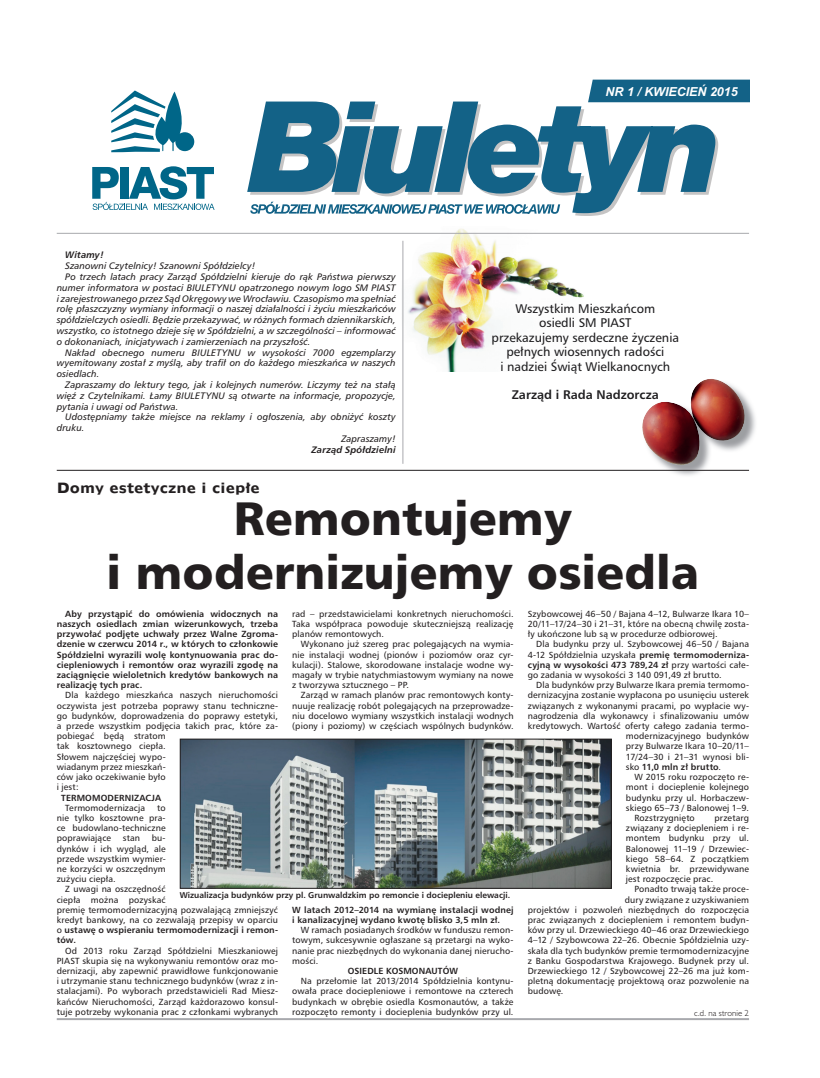
<style>
.page{position:relative;width:820px;height:1078px;background:#fff}
.page>*{position:absolute;margin:0;border:0;box-sizing:border-box;transform-origin:0 0}
.t1{font:45px/54px "Humnst 777 Blk PL";color:#231f20;text-align:center}
.t2{font:italic 700 12.4px "Arial";color:#fff}
.t3{font:12px/14.4px "Humnst 777 PL";color:#1f1e20;text-align:center}
.t4{font:700 12px "Humanst 970 PL";color:#231f20}
.t5{font:700 12px "Humnst 777 PL";color:#1f1e20}
.t6{font:italic 9px "Humnst 777 PL";letter-spacing:.01em;color:#231f20}
.t7{font:italic 700 9px "Humnst 777 PL";letter-spacing:.005em;color:#231f20}
.t8{font:8.5px/10.2px "Humnst 777 PL";letter-spacing:.01em;color:#231f20;text-align:justify}
.t9{font:700 8.5px/10.2px "Humnst 777 PL";letter-spacing:.01em;color:#231f20;text-align:justify}
.t10{font:700 8px "Humnst 777 PL";color:#231f20}
.t11{font:300 8px "Humanst 521 Lt PL";letter-spacing:.01em;color:#231f20}
.s1{font-weight:700}
.s2{font-weight:400}
</style>
<div class="page">
<img style="left:643px;top:399px;width:113px;height:77px">
<img style="left:642px;top:379px;width:105px;height:88px">
<img style="left:402px;top:228px;width:215px;height:143px">
<div style="left:588px;top:80px;width:160px;height:22px;background:#136287"></div>
<svg style="left:92px;top:166px;width:122px;height:44px"></svg>
<svg style="left:111px;top:90px;width:83px;height:62px"></svg>
<svg style="left:247px;top:101px;width:468px;height:112px;fill:#136287"></svg>
<svg style="left:250px;top:202px;width:310px;height:12px"></svg>
<hr style="left:57px;top:1017px;width:691px;height:2px;background:#a8a9ad">
<img style="left:182px;top:740px;width:427px;height:146px">
<div style="left:180px;top:738px;width:431px;height:150px;border:1px solid #231f20"></div>
<hr style="left:57px;top:233px;width:691px;height:1px;background:#a8a9ad">
<hr style="left:57px;top:469px;width:691px;height:1px;background:#231f20">
<hr style="left:402px;top:241px;width:1px;height:222px;background:#a8a9ad">
<p class="t7" style="left:65px;top:251px;width:40px">Witamy!</p>
<p class="t6" style="left:65px;top:262px;width:192px">Szanowni Czytelnicy! Szanowni Spółdzielcy!</p>
<p class="t6" style="left:65px;top:273px;width:332px">Po trzech latach pracy Zarząd Spółdzielni kieruje do rąk Państwa pierwszy</p>
<p class="t6" style="left:57px;top:284px;width:340px">numer informatora w postaci BIULETYNU opatrzonego nowym logo SM PIAST</p>
<p class="t6" style="left:57px;top:294px;width:340px">i zarejestrowanego przez Sąd Okręgowy we Wrocławiu. Czasopismo ma spełniać</p>
<p class="t6" style="left:57px;top:305px;width:340px">rolę płaszczyzny wymiany informacji o naszej działalności i życiu mieszkańców</p>
<p class="t6" style="left:57px;top:316px;width:340px">spółdzielczych osiedli. Będzie przekazywać, w różnych formach dziennikarskich,</p>
<p class="t6" style="left:57px;top:327px;width:340px">wszystko, co istotnego dzieje się w Spółdzielni, a w szczególności – informować</p>
<p class="t6" style="left:57px;top:338px;width:255px">o dokonaniach, inicjatywach i zamierzeniach na przyszłość.</p>
<p class="t6" style="left:65px;top:348px;width:332px">Nakład obecnego numeru BIULETYNU w wysokości 7000 egzemplarzy</p>
<p class="t6" style="left:57px;top:359px;width:340px">wyemitowany został z myślą, aby trafił on do każdego mieszkańca w naszych</p>
<p class="t6" style="left:57px;top:370px;width:44px">osiedlach.</p>
<p class="t6" style="left:65px;top:381px;width:332px">Zapraszamy do lektury tego, jak i kolejnych numerów. Liczymy też na stałą</p>
<p class="t6" style="left:57px;top:392px;width:340px">więź z Czytelnikami. Łamy BIULETYNU są otwarte na informacje, propozycje,</p>
<p class="t6" style="left:57px;top:402px;width:123px">pytania i uwagi od Państwa.</p>
<p class="t6" style="left:65px;top:413px;width:332px">Udostępniamy także miejsce na reklamy i ogłoszenia, aby obniżyć koszty</p>
<p class="t6" style="left:57px;top:424px;width:29px">druku.</p>
<p class="t6" style="left:341px;top:435px;width:56px">Zapraszamy!</p>
<p class="t7" style="left:311px;top:445px;width:86px">Zarząd Spółdzielni</p>
<h3 class="t4" style="left:57px;top:481px;width:205px">Domy estetyczne i ciepłe</h3>
<h2 class="t2" style="left:605px;top:84px;width:133px">NR 1 / KWIECIEŃ 2015</h2>
<h3 class="t3" style="left:491px;top:302px;width:189px">Wszystkim Mieszkańcom<br>osiedli SM PIAST<br>przekazujemy serdeczne życzenia pełnych wiosennych radości<br>i nadziei Świąt Wielkanocnych</h3>
<h3 class="t5" style="left:511px;top:390px;width:148px">Zarząd i Rada Nadzorcza</h3>
<h1 class="t1" style="left:106px;top:495px;width:594px">Remontujemy<br>i modernizujemy osiedla</h1>
<p class="t8" style="left:292px;top:609px;width:223px">rad – przedstawicielami konkretnych nieruchomości.<br>Taka współpraca powoduje skuteczniejszą realizację planów remontowych.</p>
<p class="t8" style="left:292px;top:639px;width:223px;text-indent:9px">Wykonano już szereg prac polegających na wymia&shy;nie instalacji wodnej (pionów i poziomów oraz cyr&shy;kulacji). Stalowe, skorodowane instalacje wodne wy&shy;magały w trybie natychmiastowym wymiany na nowe z tworzywa sztucznego – PP.</p>
<p class="t8" style="left:292px;top:690px;width:223px;text-indent:9px">Zarząd w ramach planów prac remontowych konty&shy;nuuje realizację robót polegających na przeprowadze&shy;niu docelowo wymiany wszystkich instalacji wodnych (piony i poziomy) w częściach wspólnych budynków.</p>
<p class="t9" style="left:57px;top:609px;width:223px;text-indent:9px">Aby przystąpić do omówienia widocznych na naszych osiedlach zmian wizerunkowych, trzeba przywołać podjęte uchwały przez Walne Zgroma&shy;dzenie w czerwcu 2014 r., w których to członkowie Spółdzielni wyrazili wolę kontynuowania prac do&shy;ciepleniowych i remontów oraz wyrazili zgodę na zaciągnięcie wieloletnich kredytów bankowych na realizację tych prac.</p>
<p class="t8" style="left:57px;top:690px;width:223px;text-align:left;text-indent:9px">Dla każdego mieszkańca naszych nieruchomości oczywista jest potrzeba poprawy stanu techniczne&shy;go budynków, doprowadzenia do poprawy estetyki, a przede wszystkim podjęcia takich prac, które za&shy;pobiegać będą stratom<br>tak kosztownego ciepła.<br>Słowem najczęściej wypo-<br>wiadanym przez mieszkań-<br>ców jako oczekiwanie było<br>i jest:</p>
<p class="t9" style="left:61px;top:792px;width:101px">TERMOMODERNIZACJA</p>
<p class="t8" style="left:65px;top:803px;width:81px">Termomodernizacja</p>
<p class="t8" style="left:57px;top:803px;width:110px;text-indent:100px">to nie tylko kosztowne pra&shy;ce budowlano-techniczne poprawiające</p>
<p class="t8" style="left:57px;top:833px;width:110px;text-indent:95px">bu&shy;dynków i ich wygląd, ale przede wszystkim wymier&shy;ne korzyści w oszczędnym zużyciu ciepła.</p>
<p class="t8" style="left:57px;top:884px;width:223px;text-align:left;text-indent:9px">Z uwagi na oszczędność<br>ciepła można pozyskać<br>premię termomodernizacyjną pozwalającą zmniejszyć kredyt bankowy, na co zezwalają przepisy w oparciu o <span class="s1">ustawę o wspieraniu termomodernizacji i remon&shy;tów.</span></p>
<p class="t8" style="left:57px;top:945px;width:223px;text-indent:9px">Od 2013 roku Zarząd Spółdzielni Mieszkaniowej PIAST skupia się na wykonywaniu remontów oraz mo&shy;dernizacji, aby zapewnić prawidłowe funkcjonowanie i utrzymanie stanu technicznego budynków (wraz z in&shy;stalacjami). Po wyborach przedstawicieli Rad Miesz&shy;kańców Nieruchomości, Zarząd każdorazowo konsul&shy;tuje potrzeby wykonania prac z członkami wybranych</p>
<p class="t8" style="left:123px;top:833px;width:19px">stan</p>
<p class="t10" style="left:180px;top:891px;width:332px">Wizualizacja budynków przy pl. Grunwaldzkim po remoncie i dociepleniu elewacji.</p>
<p class="t9" style="left:292px;top:905px;width:223px">W latach 2012–2014 na wymianę instalacji wodnej i kanalizacyjnej wydano kwotę blisko 3,5 mln zł.</p>
<p class="t8" style="left:292px;top:925px;width:223px;text-indent:9px">W ramach posiadanych środków w funduszu remon&shy;towym, sukcesywnie ogłaszane są przetargi na wyko&shy;nanie prac niezbędnych do wykonania danej nierucho&shy;mości.</p>
<p class="t9" style="left:348px;top:966px;width:112px">OSIEDLE KOSMONAUTÓW</p>
<p class="t8" style="left:292px;top:976px;width:223px;text-indent:9px">Na przełomie lat 2013/2014 Spółdzielnia kontynu&shy;owała prace dociepleniowe i remontowe na czterech budynkach w obrębie osiedla Kosmonautów, a także rozpoczęto remonty i docieplenia budynków przy ul.</p>
<p class="t8" style="left:527px;top:609px;width:223px">Szybowcowej 46–50 / Bajana 4–12, Bulwarze Ikara 10– 20/11–17/24–30 i 21–31, które na obecną chwilę zosta&shy;ły ukończone lub są w procedurze odbiorowej.</p>
<p class="t8" style="left:527px;top:639px;width:223px;text-indent:9px">Dla budynku przy ul. Szybowcowej 46–50 / Bajana 4-12 Spółdzielnia uzyskała <span class="s1">premię termomoderniza&shy;cyjną w wysokości 473 789,24 zł</span> przy wartości całe&shy;go zadania w wysokości 3 140 091,49 zł brutto.</p>
<p class="t8" style="left:536px;top:680px;width:214px">Dla budynków przy Bulwarze Ikara premia termomo-</p>
<p class="t8" style="left:527px;top:690px;width:223px">dernizacyjna zostanie wypłacona po usunięciu usterek</p>
<p class="t8" style="left:527px;top:701px;width:223px">związanych z wykonanymi pracami, po wypłacie wy-</p>
<p class="t8" style="left:527px;top:711px;width:223px">nagrodzenia dla wykonawcy i sfinalizowaniu umów</p>
<p class="t8" style="left:527px;top:721px;width:223px">kredytowych. Wartość oferty całego zadania termo-</p>
<p class="t8" style="left:625px;top:731px;width:125px">modernizacyjnego budynków</p>
<p class="t8" style="left:625px;top:741px;width:125px">przy Bulwarze Ikara 10–20/11–</p>
<p class="t8" style="left:625px;top:752px;width:125px">17/24–30 i 21–31 wynosi bli-</p>
<p class="t9" style="left:625px;top:762px;width:97px"><span class="s2">sko</span> 11,0 mln zł brutto<span class="s2">.</span></p>
<p class="t8" style="left:634px;top:772px;width:116px">W 2015 roku rozpoczęto re-</p>
<p class="t8" style="left:625px;top:782px;width:124px">mont i docieplenie kolejnego</p>
<p class="t8" style="left:625px;top:792px;width:124px">budynku przy ul. Horbaczew-</p>
<p class="t8" style="left:625px;top:803px;width:125px">skiego 65–73 / Balonowej 1–9.</p>
<p class="t8" style="left:634px;top:813px;width:62px">Rozstrzygnięto</p>
<p class="t8" style="left:625px;top:813px;width:125px;text-indent:89px">przetarg związany z dociepleniem i re&shy;montem budynku przy ul.<br>Balonowej 11–19 / Drzewiec&shy;kiego 58–64. Z początkiem kwietnia br. przewidywane jest rozpoczęcie prac.</p>
<p class="t8" style="left:634px;top:884px;width:116px">Ponadto trwają także proce-</p>
<p class="t8" style="left:624px;top:894px;width:126px">dury związane z uzyskiwaniem</p>
<p class="t8" style="left:527px;top:905px;width:223px">projektów i pozwoleń niezbędnych do rozpoczęcia</p>
<p class="t8" style="left:527px;top:915px;width:223px">prac związanych z dociepleniem i remontem budyn-</p>
<p class="t8" style="left:527px;top:925px;width:223px">ków przy ul. Drzewieckiego 40–46 oraz Drzewieckiego</p>
<p class="t8" style="left:527px;top:935px;width:223px">4–12 / Szybowcowa 22–26. Obecnie Spółdzielnia uzy-</p>
<p class="t8" style="left:527px;top:945px;width:223px">skała dla tych budynków premie termomodernizacyjne</p>
<p class="t8" style="left:527px;top:956px;width:223px">z Banku Gospodarstwa Krajowego. Budynek przy ul.</p>
<p class="t8" style="left:527px;top:966px;width:223px">Drzewieckiego 12 / Szybowcowej 22–26 ma już kom-</p>
<p class="t8" style="left:527px;top:976px;width:223px">pletną dokumentację projektową oraz pozwolenie na</p>
<p class="t8" style="left:527px;top:986px;width:37px">budowę.</p>
<p class="t11" style="left:693px;top:1009px;width:56px">c.d. na stronie 2</p>
</div>
